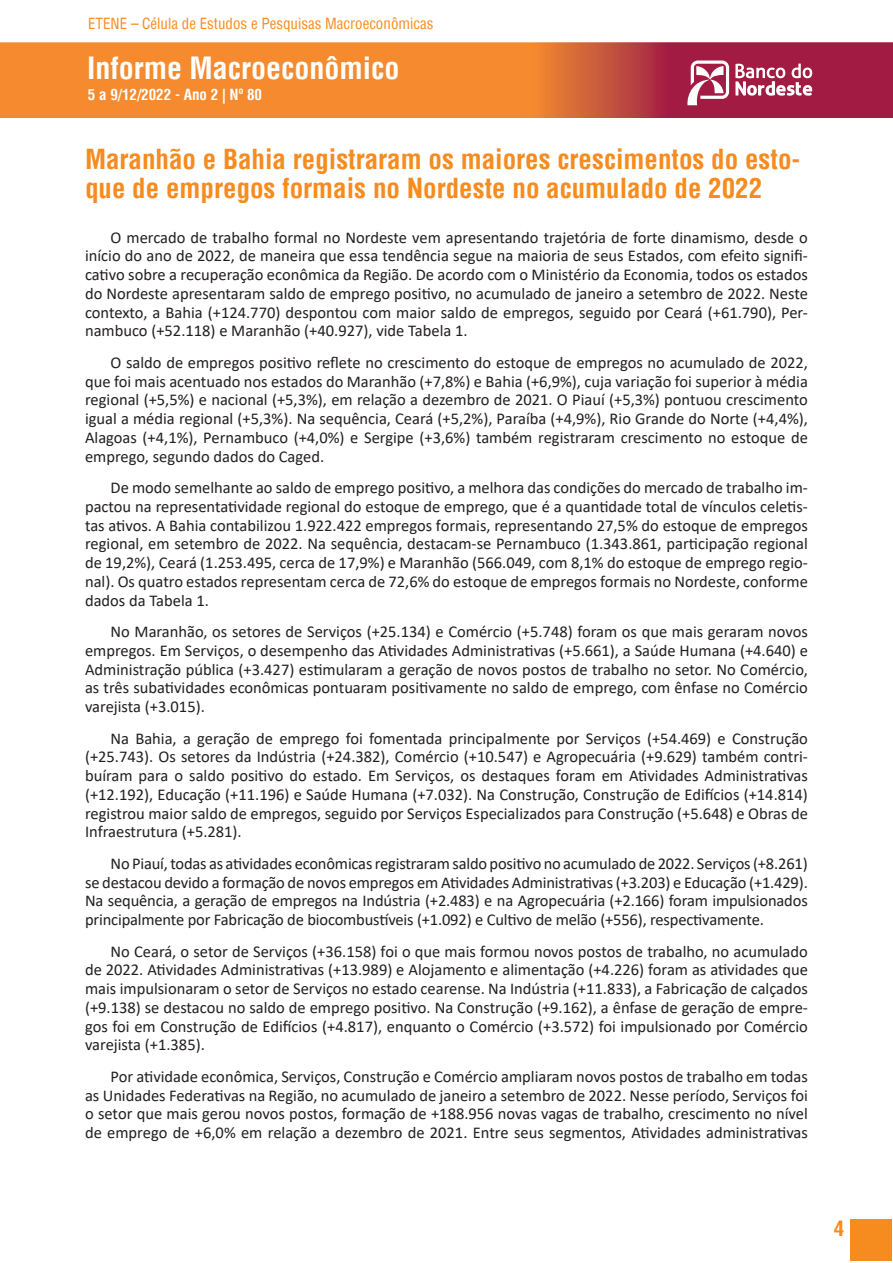
<style>
.page{position:relative;width:893px;height:1263px;background:#fff}
.page>*{position:absolute;margin:0;border:0;box-sizing:border-box;transform-origin:0 0}
.t1{font:700 condensed 30px "Helvetica";color:#fff}
.MS_Tit_1{font:700 condensed 27px/29.1px "Helvetica";color:#f68b1f}
.t2{font:700 condensed 21px "Helvetica";color:#f68b1f}
.MS_Corpo{font:16.5px/18.8px "Calibri";color:#231f20;text-align:justify}
.t3{font:condensed 15px "Helvetica";color:#f68b1f}
.t4{font:700 condensed 15px "Helvetica";color:#fff}
</style>
<div class="page">
<img style="left:0;top:43px;width:893px;height:75px">
<svg style="left:686px;top:61px;width:43px;height:44px"></svg>
<svg style="left:735px;top:64px;width:77px;height:32px"></svg>
<div style="left:850px;top:1219px;width:42px;height:41px;background:#f68b1f"></div>
<p class="t3" style="left:88px;top:14px;width:347px">ETENE – Célula de Estudos e Pesquisas Macroeconômicas</p>
<h1 class="t1" style="left:87px;top:49px;width:314px">Informe Macroeconômico</h1>
<p class="t4" style="left:88px;top:86px;width:176px">5 a 9/12/2022 - Ano 2 | Nº 80</p>
<p class="MS_Tit_1" style="left:85px;top:145px;width:717px">Maranhão e Bahia registraram os maiores crescimentos do esto&shy;que de empregos formais no Nordeste no acumulado de 2022</p>
<p class="MS_Corpo" style="left:85px;top:227px;width:724px;text-indent:26px">O mercado de trabalho formal no Nordeste vem apresentando trajetória de forte dinamismo, desde o início do ano de 2022, de maneira que essa tendência segue na maioria de seus Estados, com efeito signifi&shy;cativo sobre a recuperação econômica da Região. De acordo com o Ministério da Economia, todos os estados do Nordeste apresentaram saldo de emprego positivo, no acumulado de janeiro a setembro de 2022. Neste contexto, a Bahia (+124.770) despontou com maior saldo de empregos, seguido por Ceará (+61.790), Per&shy;nambuco (+52.118) e Maranhão (+40.927), vide Tabela 1.</p>
<p class="MS_Corpo" style="left:85px;top:352px;width:724px;text-indent:26px">O saldo de empregos positivo reflete no crescimento do estoque de empregos no acumulado de 2022, que foi mais acentuado nos estados do Maranhão (+7,8%) e Bahia (+6,9%), cuja variação foi superior à média regional (+5,5%) e nacional (+5,3%), em relação a dezembro de 2021. O Piauí (+5,3%) pontuou crescimento igual a média regional (+5,3%). Na sequência, Ceará (+5,2%), Paraíba (+4,9%), Rio Grande do Norte (+4,4%), Alagoas (+4,1%), Pernambuco (+4,0%) e Sergipe (+3,6%) também registraram crescimento no estoque de emprego, segundo dados do Caged.</p>
<p class="MS_Corpo" style="left:85px;top:478px;width:724px;text-indent:26px">De modo semelhante ao saldo de emprego positivo, a melhora das condições do mercado de trabalho im&shy;pactou na representatividade regional do estoque de emprego, que é a quantidade total de vínculos celetis&shy;tas ativos. A Bahia contabilizou 1.922.422 empregos formais, representando 27,5% do estoque de empregos regional, em setembro de 2022. Na sequência, destacam-se Pernambuco (1.343.861, participação regional de 19,2%), Ceará (1.253.495, cerca de 17,9%) e Maranhão (566.049, com 8,1% do estoque de emprego regio&shy;nal). Os quatro estados representam cerca de 72,6% do estoque de empregos formais no Nordeste, conforme dados da Tabela 1.</p>
<p class="MS_Corpo" style="left:85px;top:622px;width:724px;text-indent:26px">No Maranhão, os setores de Serviços (+25.134) e Comércio (+5.748) foram os que mais geraram novos empregos. Em Serviços, o desempenho das Atividades Administrativas (+5.661), a Saúde Humana (+4.640) e Administração pública (+3.427) estimularam a geração de novos postos de trabalho no setor. No Comércio, as três subatividades econômicas pontuaram positivamente no saldo de emprego, com ênfase no Comércio varejista (+3.015).</p>
<p class="MS_Corpo" style="left:85px;top:728px;width:724px;text-indent:26px">Na Bahia, a geração de emprego foi fomentada principalmente por Serviços (+54.469) e Construção (+25.743). Os setores da Indústria (+24.382), Comércio (+10.547) e Agropecuária (+9.629) também contri&shy;buíram para o saldo positivo do estado. Em Serviços, os destaques foram em Atividades Administrativas (+12.192), Educação (+11.196) e Saúde Humana (+7.032). Na Construção, Construção de Edifícios (+14.814) registrou maior saldo de empregos, seguido por Serviços Especializados para Construção (+5.648) e Obras de Infraestrutura (+5.281).</p>
<p class="MS_Corpo" style="left:85px;top:853px;width:724px;text-indent:26px">No Piauí, todas as atividades econômicas registraram saldo positivo no acumulado de 2022. Serviços (+8.261) se destacou devido a formação de novos empregos em Atividades Administrativas (+3.203) e Educação (+1.429).<br>Na sequência, a geração de empregos na Indústria (+2.483) e na Agropecuária (+2.166) foram impulsionados principalmente por Fabricação de biocombustíveis (+1.092) e Cultivo de melão (+556), respectivamente.</p>
<p class="MS_Corpo" style="left:85px;top:941px;width:724px;text-indent:26px">No Ceará, o setor de Serviços (+36.158) foi o que mais formou novos postos de trabalho, no acumulado de 2022. Atividades Administrativas (+13.989) e Alojamento e alimentação (+4.226) foram as atividades que mais impulsionaram o setor de Serviços no estado cearense. Na Indústria (+11.833), a Fabricação de calçados (+9.138) se destacou no saldo de emprego positivo. Na Construção (+9.162), a ênfase de geração de empre&shy;gos foi em Construção de Edifícios (+4.817), enquanto o Comércio (+3.572) foi impulsionado por Comércio varejista (+1.385).</p>
<p class="MS_Corpo" style="left:85px;top:1066px;width:724px;text-indent:26px">Por atividade econômica, Serviços, Construção e Comércio ampliaram novos postos de trabalho em todas as Unidades Federativas na Região, no acumulado de janeiro a setembro de 2022. Nesse período, Serviços foi o setor que mais gerou novos postos, formação de +188.956 novas vagas de trabalho, crescimento no nível de emprego de +6,0% em relação a dezembro de 2021. Entre seus segmentos, Atividades administrativas</p>
<p class="t2" style="left:834px;top:1215px;width:12px">4</p>
</div>
